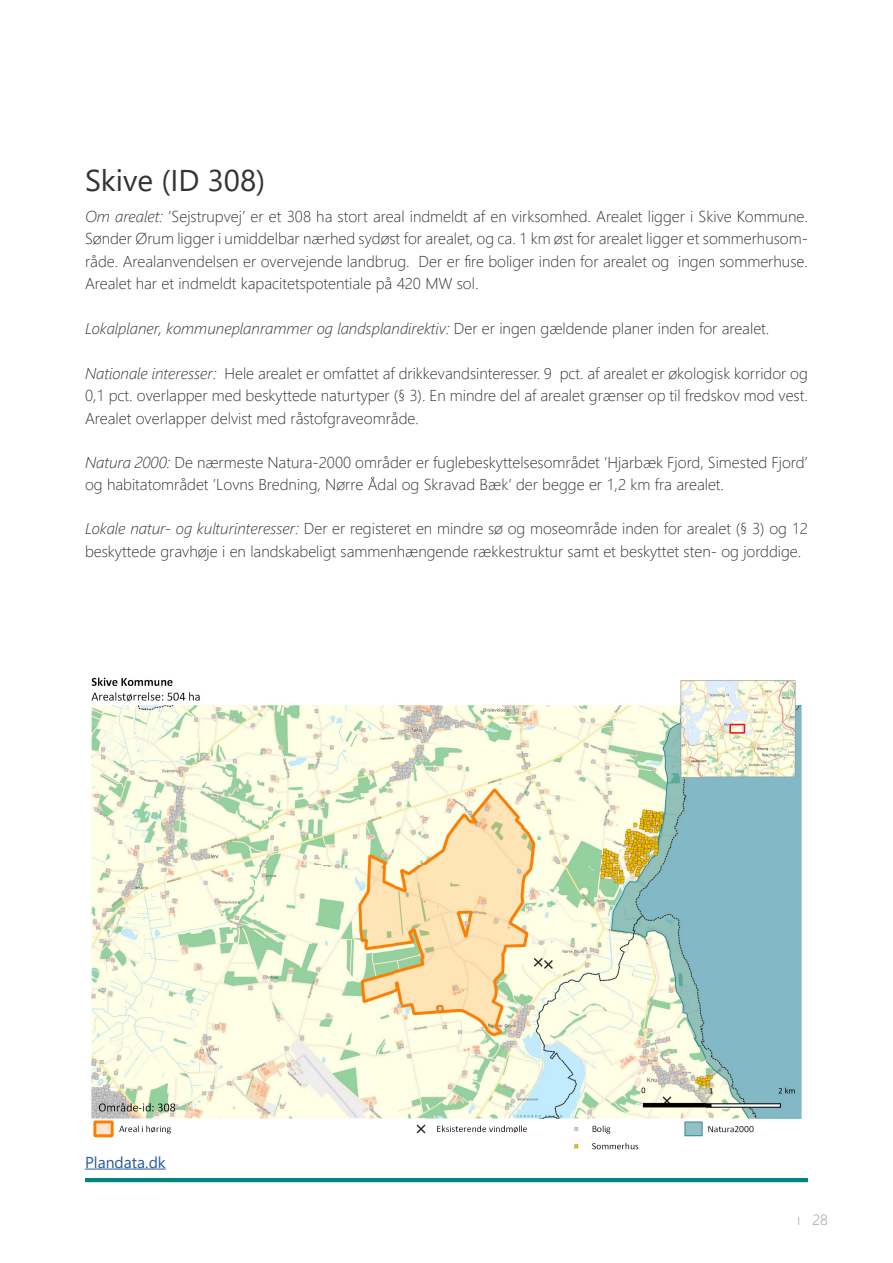
<style>
.page{position:relative;width:893px;height:1263px;background:#fff}
.page>*{position:absolute;margin:0;border:0;box-sizing:border-box;transform-origin:0 0}
.t1{font:30px "Segoe UI";color:#333}
.t2{font:300 15.75px/22.5px "Segoe UI";color:#333;text-align:justify}
.t3{font:italic 300 15.75px "Segoe UI";color:#333}
.t4{font:15.75px "Segoe UI";color:#275b9b}
.t5{font:300 15px "Segoe UI";color:#979797}
.s1{font-style:italic}
.s2{font-style:normal}
.s3{font-size:12px}
</style>
<div class="page">
<hr style="left:85px;top:1178px;width:723px;height:4px;background:#008480">
<img style="left:91px;top:677px;width:711px;height:473px">
<hr style="left:85px;top:1168px;width:81px;height:1px;background:#275b9b">
<h1 class="t1" style="left:85px;top:152px;width:182px">Skive (ID 308)</h1>
<p class="t2" style="left:85px;top:204px;width:724px"><span class="s1">Om arealet:</span> ’Sejstrupvej’ er et 308 ha stort areal indmeldt af en virksomhed. Arealet ligger i Skive Kommune.<br>Sønder Ørum ligger i umiddelbar nærhed sydøst for arealet, og ca. 1 km øst for arealet ligger et sommerhusom&shy;råde. Arealanvendelsen er overvejende landbrug. Der er fire boliger inden for arealet og ingen sommerhuse.<br>Arealet har et indmeldt kapacitetspotentiale på 420 MW sol.</p>
<p class="t3" style="left:85px;top:313px;width:686px">Lokalplaner, kommuneplanrammer og landsplandirektiv: <span class="s2">Der er ingen gældende planer inden for arealet.</span></p>
<p class="t2" style="left:85px;top:360px;width:724px"><span class="s1">Nationale interesser:</span> Hele arealet er omfattet af drikkevandsinteresser. 9 pct. af arealet er økologisk korridor og 0,1 pct. overlapper med beskyttede naturtyper (§ 3). En mindre del af arealet grænser op til fredskov mod vest.<br>Arealet overlapper delvist med råstofgraveområde.</p>
<p class="t2" style="left:85px;top:449px;width:724px"><span class="s1">Natura 2000:</span> De nærmeste Natura-2000 områder er fuglebeskyttelsesområdet ’Hjarbæk Fjord, Simested Fjord’ og habitatområdet ’Lovns Bredning, Nørre Ådal og Skravad Bæk’ der begge er 1,2 km fra arealet.</p>
<p class="t2" style="left:85px;top:516px;width:724px"><span class="s1">Lokale natur- og kulturinteresser:</span> Der er registeret en mindre sø og moseområde inden for arealet (§ 3) og 12 beskyttede gravhøje i en landskabeligt sammenhængende rækkestruktur samt et beskyttet sten- og jorddige.</p>
<p class="t4" style="left:85px;top:1147px;width:82px">Plandata.dk</p>
<p class="t5" style="left:797px;top:1206px;width:32px"><span class="s3">I</span> 28</p>
</div>
